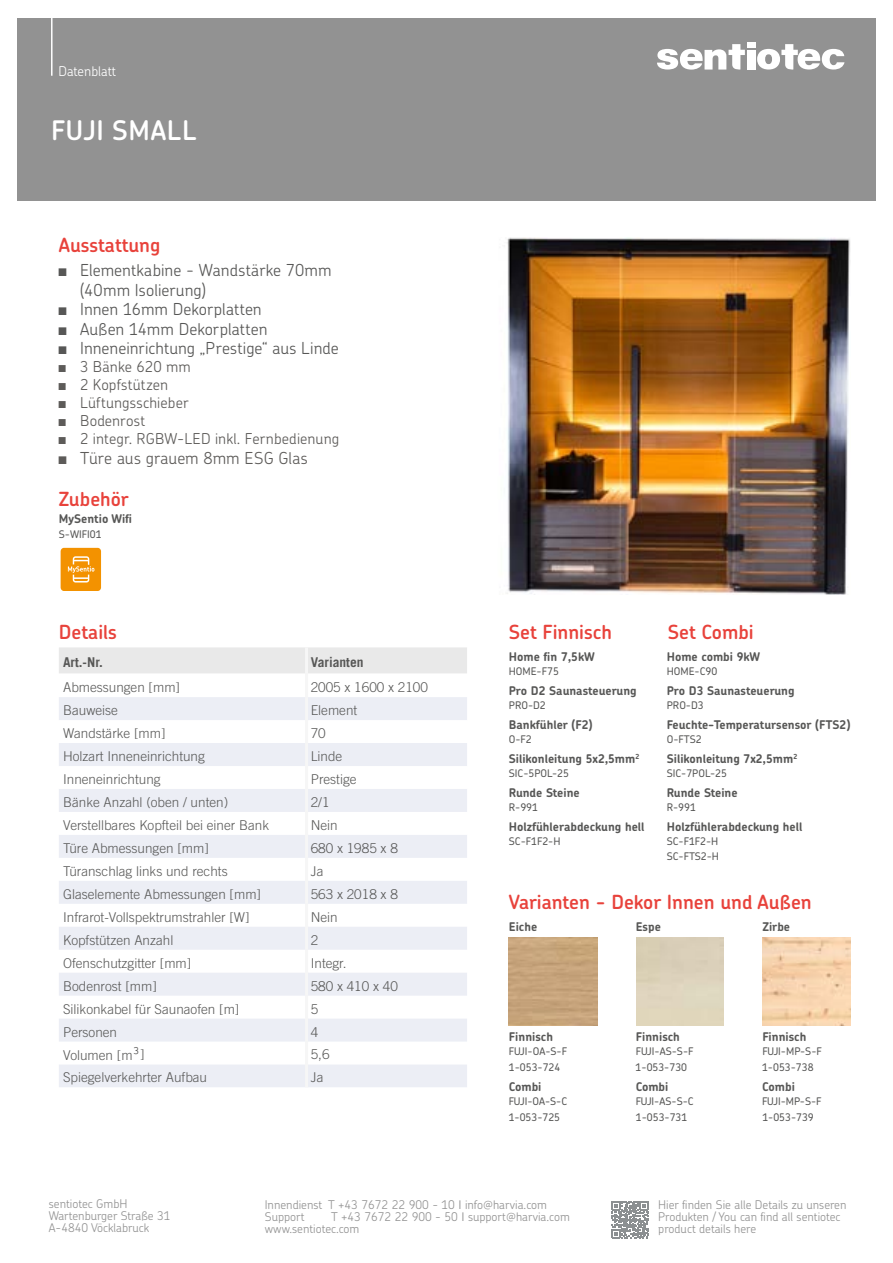
<style>
.page{position:relative;width:893px;height:1263px;background:#fff}
.page>*{position:absolute;margin:0;border:0;box-sizing:border-box;transform-origin:0 0}
.t1{font:600 27px "Chevin Pro";letter-spacing:.03em;color:#fff}
.t2{font:600 19.5px "Chevin Pro";color:#e8423b}
.t3{font:300 16.5px/19.5px "Chevin Pro";color:#575756}
.t4{font:300 16.5px "Chevin Pro";color:#5d5b59}
.t5{font:300 15px "Chevin Pro";letter-spacing:.01em;color:#5d5b59}
.t6{font:300 13.5px "Trade Gothic LT Com";color:#575756}
.t7{font:700 13.5px "Trade Gothic LT Com";color:#575756}
.t8{font:300 13.5px "Chevin Pro";color:#fff}
.t9{font:700 12px "Chevin Pro";color:#575756}
.t10{font:300 12px/12px "Chevin Pro";color:#929292}
.t11{font:500 10.5px/15px "Chevin Pro";color:#575756}
.s1{font-family:"Arial Narrow";font-weight:400}
.s2{font-family:"Chevin Pro";font-size:16.5px}
</style>
<div class="page">
<div style="left:17px;top:18px;width:859px;height:183px;background:#929292"></div>
<svg style="left:657px;top:44px;width:88px;height:26px"></svg>
<svg style="left:757px;top:44px;width:87px;height:26px"></svg>
<div style="left:747px;top:50px;width:8px;height:20px;background:#fff"></div>
<div style="left:747px;top:43px;width:8px;height:5px;background:#fff"></div>
<hr style="left:51px;top:4px;width:2px;height:72px;background:#fff">
<svg style="left:611px;top:1201px;width:37px;height:37px"></svg>
<div style="left:59px;top:647px;width:408px;height:26px;background:#e9e9e9"></div>
<svg style="left:59px;top:697px;width:408px;height:344px;fill:#eceef5"></svg>
<div style="left:59px;top:1065px;width:408px;height:22px;background:#eceef5"></div>
<hr style="left:305px;top:647px;width:3px;height:26px;background:#f6f6f6">
<hr style="left:305px;top:673px;width:3px;height:24px;background:#f6f6f6">
<hr style="left:305px;top:697px;width:3px;height:23px;background:#f6f6f6">
<hr style="left:305px;top:743px;width:3px;height:23px;background:#f6f6f6">
<hr style="left:305px;top:766px;width:3px;height:23px;background:#f6f6f6">
<hr style="left:305px;top:789px;width:3px;height:23px;background:#f6f6f6">
<hr style="left:305px;top:812px;width:3px;height:23px;background:#f6f6f6">
<hr style="left:305px;top:835px;width:3px;height:23px;background:#f6f6f6">
<hr style="left:305px;top:858px;width:3px;height:23px;background:#f6f6f6">
<hr style="left:305px;top:881px;width:3px;height:23px;background:#f6f6f6">
<hr style="left:305px;top:904px;width:3px;height:23px;background:#f6f6f6">
<hr style="left:305px;top:927px;width:3px;height:23px;background:#f6f6f6">
<hr style="left:305px;top:950px;width:3px;height:23px;background:#f6f6f6">
<hr style="left:305px;top:973px;width:3px;height:23px;background:#f6f6f6">
<hr style="left:305px;top:996px;width:3px;height:22px;background:#f6f6f6">
<hr style="left:305px;top:1018px;width:3px;height:23px;background:#f6f6f6">
<hr style="left:305px;top:1041px;width:3px;height:23px;background:#f6f6f6">
<hr style="left:305px;top:1064px;width:3px;height:23px;background:#f6f6f6">
<hr style="left:305px;top:720px;width:3px;height:23px;background:#f6f6f6">
<img style="left:506px;top:238px;width:344px;height:357px">
<img style="left:762px;top:938px;width:88px;height:88px">
<div style="left:61px;top:548px;width:40px;height:43px;background:#f39200;border-radius:3px"></div>
<svg style="left:68px;top:556px;width:26px;height:26px"></svg>
<p class="t8" style="left:58px;top:62px;width:59px">Datenblatt</p>
<h1 class="t1" style="left:51px;top:112px;width:147px">FUJI SMALL</h1>
<h2 class="t2" style="left:59px;top:232px;width:103px">Ausstattung</h2>
<p class="t3" style="left:80px;top:260px;width:253px;text-indent:-21px"><span class="s1">■</span> Elementkabine - Wandstärke 70mm (40mm Isolierung)</p>
<p class="t3" style="left:59px;top:299px;width:204px"><span class="s1">■</span> Innen 16mm Dekorplatten</p>
<p class="t3" style="left:59px;top:319px;width:210px"><span class="s1">■</span> Außen 14mm Dekorplatten</p>
<p class="t3" style="left:59px;top:338px;width:281px"><span class="s1">■</span> Inneneinrichtung „Prestige“ aus Linde</p>
<p class="t5" style="left:59px;top:357px;width:133px"><span class="s1">■</span> 3 Bänke 620 mm</p>
<p class="t5" style="left:59px;top:375px;width:111px"><span class="s1">■</span> 2 Kopfstützen</p>
<p class="t5" style="left:59px;top:393px;width:131px"><span class="s1">■</span> Lüftungsschieber</p>
<p class="t5" style="left:59px;top:411px;width:88px"><span class="s1">■</span> Bodenrost</p>
<p class="t5" style="left:59px;top:429px;width:282px"><span class="s1">■</span> 2 integr. RGBW-LED inkl. Fernbedienung</p>
<p class="t4" style="left:59px;top:447px;width:250px"><span class="s1">■</span> Türe aus grauem 8mm ESG Glas</p>
<h2 class="t2" style="left:59px;top:486px;width:72px">Zubehör</h2>
<p class="t11" style="left:59px;top:526px;width:44px">S-WIFI01</p>
<p class="t9" style="left:59px;top:511px;width:75px">MySentio Wifi</p>
<h2 class="t2" style="left:59px;top:619px;width:60px">Details</h2>
<h2 class="t2" style="left:509px;top:619px;width:105px">Set Finnisch</h2>
<h2 class="t2" style="left:668px;top:619px;width:87px">Set Combi</h2>
<p class="t7" style="left:63px;top:654px;width:41px">Art.-Nr.</p>
<p class="t7" style="left:311px;top:654px;width:54px">Varianten</p>
<p class="t6" style="left:63px;top:679px;width:118px">Abmessungen [mm]</p>
<p class="t6" style="left:311px;top:679px;width:119px">2005 x 1600 x 2100</p>
<p class="t6" style="left:63px;top:702px;width:56px">Bauweise</p>
<p class="t6" style="left:311px;top:702px;width:48px">Element</p>
<p class="t6" style="left:63px;top:725px;width:104px">Wandstärke [mm]</p>
<p class="t6" style="left:311px;top:725px;width:17px">70</p>
<p class="t6" style="left:63px;top:748px;width:143px">Holzart Inneneinrichtung</p>
<p class="t6" style="left:311px;top:748px;width:33px">Linde</p>
<p class="t6" style="left:63px;top:771px;width:99px">Inneneinrichtung</p>
<p class="t6" style="left:311px;top:771px;width:47px">Prestige</p>
<p class="t6" style="left:63px;top:794px;width:167px">Bänke Anzahl (oben / unten)</p>
<p class="t6" style="left:311px;top:794px;width:20px">2/1</p>
<p class="t6" style="left:63px;top:817px;width:208px">Verstellbares Kopfteil bei einer Bank</p>
<p class="t6" style="left:311px;top:817px;width:28px">Nein</p>
<p class="t6" style="left:63px;top:840px;width:147px">Türe Abmessungen [mm]</p>
<p class="t6" style="left:311px;top:840px;width:89px">680 x 1985 x 8</p>
<p class="t6" style="left:63px;top:863px;width:166px">Türanschlag links und rechts</p>
<p class="t6" style="left:311px;top:863px;width:14px">Ja</p>
<p class="t6" style="left:63px;top:886px;width:199px">Glaselemente Abmessungen [mm]</p>
<p class="t6" style="left:311px;top:886px;width:89px">563 x 2018 x 8</p>
<p class="t6" style="left:63px;top:909px;width:188px">Infrarot-Vollspektrumstrahler [W]</p>
<p class="t6" style="left:311px;top:909px;width:28px">Nein</p>
<p class="t6" style="left:63px;top:932px;width:112px">Kopfstützen Anzahl</p>
<p class="t6" style="left:311px;top:932px;width:9px">2</p>
<p class="t6" style="left:63px;top:955px;width:130px">Ofenschutzgitter [mm]</p>
<p class="t6" style="left:311px;top:955px;width:37px">Integr.</p>
<p class="t6" style="left:63px;top:978px;width:95px">Bodenrost [mm]</p>
<p class="t6" style="left:311px;top:978px;width:89px">580 x 410 x 40</p>
<p class="t6" style="left:63px;top:1001px;width:178px">Silikonkabel für Saunaofen [m]</p>
<p class="t6" style="left:311px;top:1001px;width:9px">5</p>
<p class="t6" style="left:63px;top:1024px;width:55px">Personen</p>
<p class="t6" style="left:311px;top:1024px;width:9px">4</p>
<p class="t6" style="left:63px;top:1047px;width:83px">Volumen [m<span class="s2">³</span>]</p>
<p class="t6" style="left:311px;top:1047px;width:20px">5,6</p>
<p class="t6" style="left:63px;top:1069px;width:146px">Spiegelverkehrter Aufbau</p>
<p class="t6" style="left:311px;top:1069px;width:14px">Ja</p>
<p class="t9" style="left:509px;top:649px;width:87px">Home fin 7,5kW</p>
<p class="t9" style="left:667px;top:649px;width:95px">Home combi 9kW</p>
<p class="t11" style="left:509px;top:663px;width:52px">HOME-F75</p>
<p class="t11" style="left:667px;top:663px;width:52px">HOME-C90</p>
<p class="t9" style="left:509px;top:683px;width:129px">Pro D2 Saunasteuerung</p>
<p class="t11" style="left:509px;top:731px;width:24px">O-F2</p>
<p class="t11" style="left:509px;top:697px;width:39px">PRO-D2</p>
<p class="t9" style="left:509px;top:717px;width:85px">Bankfühler (F2)</p>
<p class="t11" style="left:509px;top:765px;width:62px">SIC-5POL-25</p>
<p class="t9" style="left:509px;top:751px;width:132px">Silikonleitung 5x2,5mm<sup>2</sup></p>
<p class="t11" style="left:509px;top:799px;width:31px">R-991</p>
<p class="t9" style="left:509px;top:785px;width:72px">Runde Steine</p>
<p class="t9" style="left:667px;top:683px;width:129px">Pro D3 Saunasteuerung</p>
<p class="t11" style="left:667px;top:731px;width:36px">O-FTS2</p>
<p class="t11" style="left:667px;top:697px;width:39px">PRO-D3</p>
<p class="t9" style="left:667px;top:717px;width:185px">Feuchte-Temperatursensor (FTS2)</p>
<p class="t11" style="left:667px;top:765px;width:62px">SIC-7POL-25</p>
<p class="t9" style="left:667px;top:751px;width:132px">Silikonleitung 7x2,5mm<sup>2</sup></p>
<p class="t11" style="left:667px;top:799px;width:31px">R-991</p>
<p class="t9" style="left:667px;top:785px;width:72px">Runde Steine</p>
<p class="t9" style="left:509px;top:819px;width:137px">Holzfühlerabdeckung hell</p>
<p class="t9" style="left:667px;top:819px;width:137px">Holzfühlerabdeckung hell</p>
<p class="t11" style="left:509px;top:834px;width:53px">SC-F1F2-H</p>
<p class="t11" style="left:667px;top:834px;width:54px">SC-F1F2-H<br>SC-FTS2-H</p>
<h2 class="t2" style="left:509px;top:889px;width:304px">Varianten - Dekor Innen und Außen</h2>
<p class="t9" style="left:509px;top:919px;width:30px">Eiche</p>
<p class="t9" style="left:636px;top:919px;width:26px">Espe</p>
<p class="t9" style="left:762px;top:919px;width:29px">Zirbe</p>
<p class="t9" style="left:509px;top:1028px;width:46px">Finnisch</p>
<p class="t11" style="left:509px;top:1043px;width:60px">FUJI-OA-S-F</p>
<p class="t9" style="left:636px;top:1028px;width:46px">Finnisch</p>
<p class="t11" style="left:636px;top:1043px;width:59px">FUJI-AS-S-F</p>
<p class="t9" style="left:762px;top:1028px;width:46px">Finnisch</p>
<p class="t11" style="left:762px;top:1043px;width:61px">FUJI-MP-S-F</p>
<p class="t11" style="left:509px;top:1059px;width:53px">1-053-724</p>
<p class="t11" style="left:636px;top:1059px;width:53px">1-053-730</p>
<p class="t11" style="left:762px;top:1059px;width:53px">1-053-738</p>
<p class="t9" style="left:509px;top:1078px;width:34px">Combi</p>
<p class="t11" style="left:509px;top:1093px;width:60px">FUJI-OA-S-C</p>
<p class="t9" style="left:636px;top:1078px;width:34px">Combi</p>
<p class="t11" style="left:636px;top:1093px;width:60px">FUJI-AS-S-C</p>
<p class="t9" style="left:762px;top:1078px;width:34px">Combi</p>
<p class="t11" style="left:762px;top:1093px;width:61px">FUJI-MP-S-F</p>
<p class="t11" style="left:509px;top:1109px;width:53px">1-053-725</p>
<p class="t11" style="left:636px;top:1109px;width:53px">1-053-731</p>
<p class="t11" style="left:762px;top:1109px;width:53px">1-053-739</p>
<p class="t10" style="left:49px;top:1197px;width:123px">sentiotec GmbH<br>Wartenburger Straße 31<br>A-4840 Vöcklabruck</p>
<p class="t10" style="left:658px;top:1199px;width:190px">Hier finden Sie alle Details zu unseren<br>Produkten / You can find all sentiotec product details here</p>
<p class="t10" style="left:265px;top:1198px;width:284px">Innendienst T +43 7672 22 900 - 10 info@harvia.com<br>Support</p>
<p class="t10" style="left:265px;top:1210px;width:307px;text-indent:66px">T +43 7672 22 900 - 50 support@harvia.com www.sentiotec.com</p>
</div>
